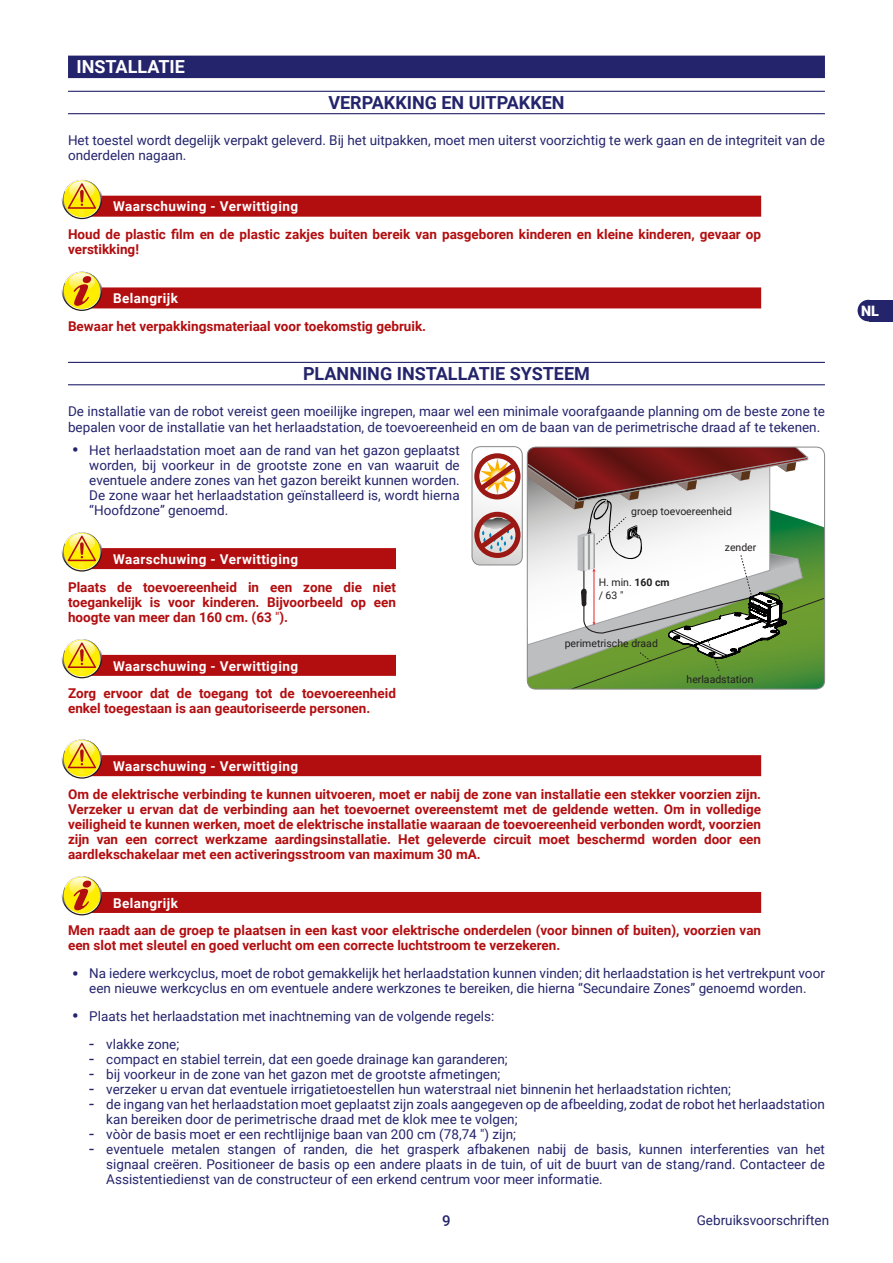
<style>
.page{position:relative;width:893px;height:1263px;background:#fff}
.page>*{position:absolute;margin:0;border:0;box-sizing:border-box;transform-origin:0 0}
.t1{font:700 18px "Roboto";color:#24246c}
.t2{font:700 18px "Roboto";color:#fff}
.t3{font:500 15px "Roboto";color:#24246c}
.t4{font:900 14.4px "Roboto";color:#fff}
.t5{font:13.5px/15px "Roboto";color:#24246c}
.t6{font:700 13.5px/15px "Roboto";color:#b20e10}
.t7{font:700 13.5px "Roboto";letter-spacing:.03em;color:#fff}
.t8{font:10.5px/12.6px "Roboto";color:#231f20}
.s1{font-weight:700;font-size:18px}
.s2{font-weight:400}
.s3{font-weight:700}
.s4{font-size:18px}
</style>
<div class="page">
<div style="left:868px;top:300px;width:25px;height:21px;background:#24246c"></div>
<div style="left:858px;top:300px;width:21px;height:21px;background:#24246c;border-radius:50%"></div>
<div style="left:68px;top:56px;width:757px;height:22px;background:#24246c"></div>
<hr style="left:68px;top:91px;width:757px;height:1px;background:#24246c">
<hr style="left:68px;top:113px;width:757px;height:1px;background:#24246c">
<div style="left:72px;top:196px;width:689px;height:21px;background:#b20e10"></div>
<svg style="left:62px;top:179px;width:40px;height:40px"></svg>
<svg style="left:63px;top:180px;width:38px;height:38px"></svg>
<svg style="left:64px;top:181px;width:36px;height:36px"></svg>
<svg style="left:65px;top:180px;width:34px;height:29px"></svg>
<div style="left:72px;top:287px;width:689px;height:21px;background:#b20e10"></div>
<svg style="left:62px;top:270px;width:40px;height:41px"></svg>
<svg style="left:63px;top:272px;width:38px;height:38px"></svg>
<svg style="left:64px;top:272px;width:36px;height:37px"></svg>
<svg style="left:65px;top:272px;width:34px;height:34px"></svg>
<hr style="left:68px;top:362px;width:757px;height:1px;background:#24246c">
<hr style="left:68px;top:384px;width:757px;height:1px;background:#24246c">
<div style="left:72px;top:548px;width:324px;height:21px;background:#b20e10"></div>
<div style="left:72px;top:655px;width:324px;height:21px;background:#b20e10"></div>
<svg style="left:62px;top:531px;width:40px;height:40px"></svg>
<svg style="left:63px;top:532px;width:38px;height:38px"></svg>
<svg style="left:64px;top:533px;width:36px;height:37px"></svg>
<svg style="left:65px;top:532px;width:34px;height:29px"></svg>
<svg style="left:62px;top:638px;width:40px;height:40px"></svg>
<svg style="left:63px;top:639px;width:38px;height:38px"></svg>
<svg style="left:64px;top:640px;width:36px;height:36px"></svg>
<svg style="left:65px;top:639px;width:34px;height:29px"></svg>
<div style="left:72px;top:755px;width:689px;height:21px;background:#b20e10"></div>
<svg style="left:62px;top:738px;width:40px;height:41px"></svg>
<svg style="left:63px;top:739px;width:38px;height:38px"></svg>
<svg style="left:64px;top:740px;width:36px;height:37px"></svg>
<svg style="left:65px;top:739px;width:34px;height:29px"></svg>
<div style="left:72px;top:892px;width:689px;height:21px;background:#b20e10"></div>
<svg style="left:62px;top:875px;width:40px;height:40px"></svg>
<svg style="left:63px;top:876px;width:38px;height:38px"></svg>
<svg style="left:64px;top:877px;width:36px;height:36px"></svg>
<svg style="left:65px;top:876px;width:34px;height:34px"></svg>
<svg style="left:472px;top:447px;width:353px;height:242px"></svg>
<div style="left:472px;top:446px;width:51px;height:119px;border:1px solid #878787;border-radius:9px"></div>
<h1 class="t2" style="left:77px;top:54px;width:110px">INSTALLATIE</h1>
<h1 class="t1" style="left:328px;top:90px;width:238px">VERPAKKING EN UITPAKKEN</h1>
<p class="t5" style="left:68px;top:132px;width:758px">Het toestel wordt degelijk verpakt geleverd. Bij het uitpakken, moet men uiterst voorzichtig te werk gaan en de integriteit van de onderdelen nagaan.</p>
<p class="t7" style="left:113px;top:197px;width:186px">Waarschuwing - Verwittiging</p>
<p class="t6" style="left:68px;top:226px;width:695px">Houd de plastic film en de plastic zakjes buiten bereik van pasgeboren kinderen en kleine kinderen, gevaar op verstikking!</p>
<p class="t7" style="left:113px;top:289px;width:66px">Belangrijk</p>
<p class="t6" style="left:68px;top:318px;width:360px">Bewaar het verpakkingsmateriaal voor toekomstig gebruik.</p>
<h1 class="t1" style="left:303px;top:361px;width:288px">PLANNING INSTALLATIE SYSTEEM</h1>
<p class="t5" style="left:68px;top:403px;width:758px;line-height:16.2px">De installatie van de robot vereist geen moeilijke ingrepen, maar wel een minimale voorafgaande planning om de beste zone te bepalen voor de installatie van het herlaadstation, de toevoereenheid en om de baan van de perimetrische draad af te tekenen.</p>
<p class="t5" style="left:89px;top:442px;width:372px;text-align:justify;text-indent:-17px"><span class="s1">•</span> Het herlaadstation moet aan de rand van het gazon geplaatst worden, bij voorkeur in de grootste zone en van waaruit de eventuele andere zones van het gazon bereikt kunnen worden.<br>De zone waar het herlaadstation geïnstalleerd is, wordt hierna “Hoofdzone” genoemd.</p>
<p class="t7" style="left:113px;top:549px;width:186px">Waarschuwing - Verwittiging</p>
<p class="t6" style="left:68px;top:579px;width:329px;text-align:justify">Plaats de toevoereenheid in een zone die niet toegankelijk is voor kinderen. Bijvoorbeeld op een hoogte van meer dan 160 cm. (63 <span class="s2">"</span>).</p>
<p class="t7" style="left:113px;top:656px;width:186px">Waarschuwing - Verwittiging</p>
<p class="t6" style="left:68px;top:685px;width:329px">Zorg ervoor dat de toegang tot de toevoereenheid enkel toegestaan is aan geautoriseerde personen.</p>
<p class="t8" style="left:631px;top:505px;width:102px">groep toevoereenheid</p>
<p class="t8" style="left:725px;top:540px;width:33px">zender</p>
<p class="t8" style="left:599px;top:576px;width:72px">H. min. <span class="s3">160 cm </span>/ 63 "</p>
<p class="t8" style="left:565px;top:636px;width:95px">perimetrische draad</p>
<p class="t8" style="left:687px;top:673px;width:69px">herlaadstation</p>
<p class="t7" style="left:113px;top:757px;width:186px">Waarschuwing - Verwittiging</p>
<p class="t6" style="left:68px;top:786px;width:695px;text-align:justify">Om de elektrische verbinding te kunnen uitvoeren, moet er nabij de zone van installatie een stekker voorzien zijn.<br>Verzeker u ervan dat de verbinding aan het toevoernet overeenstemt met de geldende wetten. Om in volledige veiligheid te kunnen werken, moet de elektrische installatie waaraan de toevoereenheid verbonden wordt, voorzien zijn van een correct werkzame aardingsinstallatie. Het geleverde circuit moet beschermd worden door een aardlekschakelaar met een activeringsstroom van maximum 30 mA.</p>
<p class="t7" style="left:113px;top:893px;width:66px">Belangrijk</p>
<p class="t6" style="left:68px;top:923px;width:695px">Men raadt aan de groep te plaatsen in een kast voor elektrische onderdelen (voor binnen of buiten), voorzien van een slot met sleutel en goed verlucht om een correcte luchtstroom te verzekeren.</p>
<p class="t5" style="left:72px;top:965px;width:754px;text-align:center"><span class="s1">•</span> Na iedere werkcyclus, moet de robot gemakkelijk het herlaadstation kunnen vinden; dit herlaadstation is het vertrekpunt voor een nieuwe werkcyclus en om eventuele andere werkzones te bereiken, die hierna “Secundaire Zones” genoemd worden.</p>
<p class="t5" style="left:72px;top:1008px;width:424px"><span class="s1">•</span> Plaats het herlaadstation met inachtneming van de volgende regels:</p>
<p class="t5" style="left:89px;top:1036px;width:91px"><span class="s4">-</span> vlakke zone;</p>
<p class="t5" style="left:89px;top:1051px;width:420px"><span class="s4">-</span> compact en stabiel terrein, dat een goede drainage kan garanderen;</p>
<p class="t5" style="left:89px;top:1066px;width:413px"><span class="s4">-</span> bij voorkeur in de zone van het gazon met de grootste afmetingen;</p>
<p class="t5" style="left:89px;top:1081px;width:643px"><span class="s4">-</span> verzeker u ervan dat eventuele irrigatietoestellen hun waterstraal niet binnenin het herlaadstation richten;</p>
<p class="t5" style="left:106px;top:1096px;width:720px;text-indent:-17px"><span class="s4">-</span> de ingang van het herlaadstation moet geplaatst zijn zoals aangegeven op de afbeelding, zodat de robot het herlaadstation kan bereiken door de perimetrische draad met de klok mee te volgen;</p>
<p class="t5" style="left:89px;top:1126px;width:428px"><span class="s4">-</span> vòòr de basis moet er een rechtlijnige baan van 200 cm (78,74 ") zijn;</p>
<p class="t5" style="left:106px;top:1141px;width:720px;text-align:justify;text-indent:-17px"><span class="s4">-</span> eventuele metalen stangen of randen, die het grasperk afbakenen nabij de basis, kunnen interferenties van het signaal creëren. Positioneer de basis op een andere plaats in de tuin, of uit de buurt van de stang/rand. Contacteer de Assistentiedienst van de constructeur of een erkend centrum voor meer informatie.</p>
<p class="t3" style="left:442px;top:1210px;width:10px">9</p>
<p class="t5" style="left:697px;top:1212px;width:134px">Gebruiksvoorschriften</p>
<p class="t4" style="left:861px;top:301px;width:19px">NL</p>
</div>
